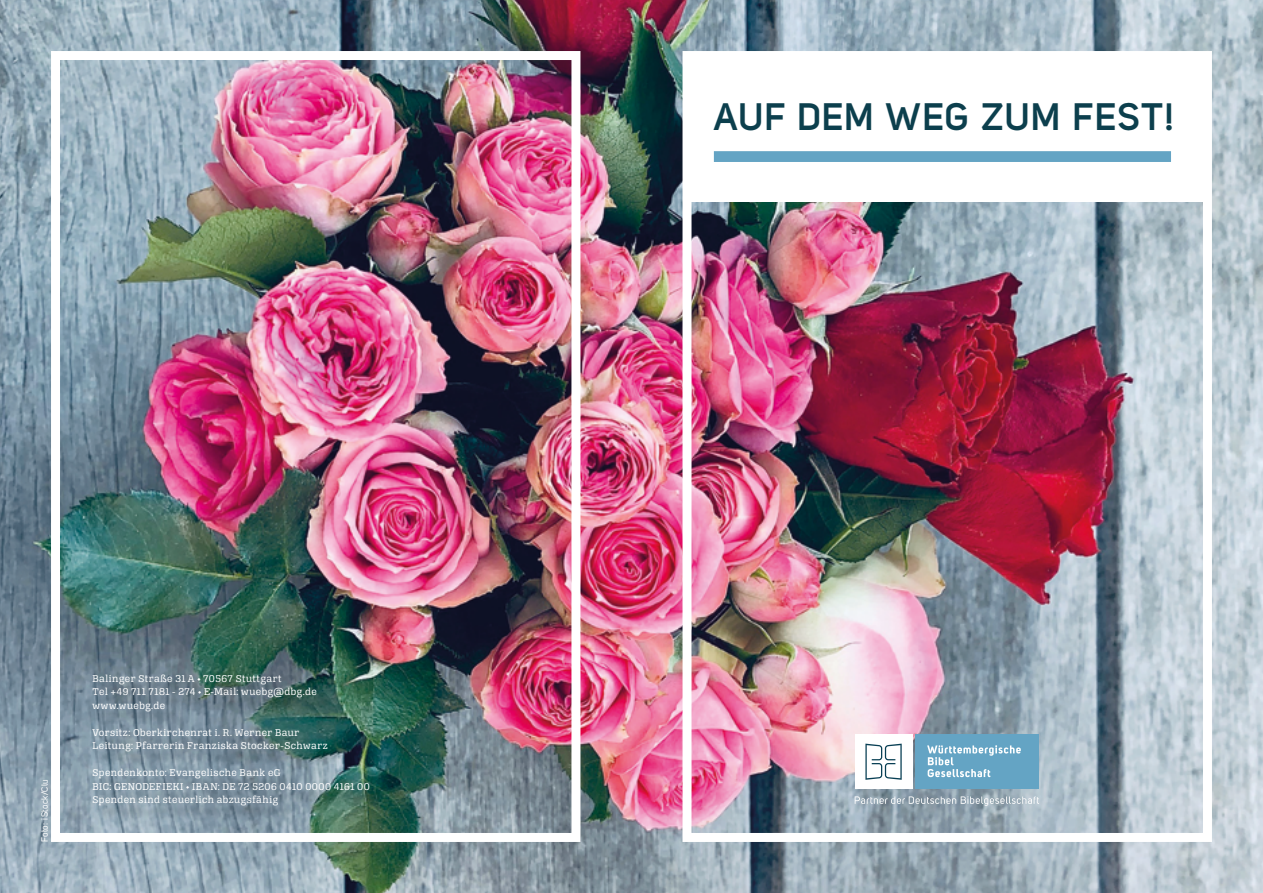
<style>
.page{position:relative;width:1263px;height:893px;background:#fff}
.page>*{position:absolute;margin:0;border:0;box-sizing:border-box;transform-origin:0 0}
.t1{font:700 37.8px "Uni Sans Semi";letter-spacing:.025em;color:#0c3f4d}
.t2{font:10.5px/13.5px "Alianza Slab 400";letter-spacing:.04em;color:#fff}
.t3{font:9px "Uni Sans Regular";letter-spacing:.03em;color:#fff}
</style>
<div class="page">
<img style="left:0;top:0;width:1263px;height:893px">
<div style="left:51px;top:51px;width:529px;height:791px;border:9px solid #fff"></div>
<div style="left:686px;top:56px;width:520px;height:145px;background:#fff"></div>
<div style="left:915px;top:735px;width:124px;height:54px;background:#64a4c4"></div>
<div style="left:854px;top:735px;width:58px;height:54px;background:#fff"></div>
<svg style="left:927px;top:745px;width:94px;height:32px"></svg>
<svg style="left:865px;top:744px;width:37px;height:36px"></svg>
<svg style="left:855px;top:796px;width:184px;height:10px;background:#a7b4be"></svg>
<div style="left:714px;top:151px;width:457px;height:11px;background:#64a4c4"></div>
<div style="left:95px;top:677px;width:290px;height:145px;background:#000;opacity:.3"></div>
<p class="t3" style="left:39px;top:842px;width:65px;rotate:-90deg">Foto: iStock/Clu</p>
<p class="t2" style="left:92px;top:672px;width:226px">Balinger Straße 31 A • 70567 Stuttgart<br>Tel +49 711 7181 - 274 • E-Mail: wuebg@dbg.de www.wuebg.de</p>
<p class="t2" style="left:92px;top:726px;width:237px">Vorsitz: Oberkirchenrat i. R. Werner Baur<br>Leitung: Pfarrerin Franziska Stocker-Schwarz</p>
<p class="t2" style="left:92px;top:766px;width:279px">Spendenkonto: Evangelische Bank eG<br>BIC: GENODEFIEKI • IBAN: DE 72 5206 0410 0000 4161 00<br>Spenden sind steuerlich abzugsfähig</p>
<h1 class="t1" style="left:714px;top:94px;width:463px">AUF DEM WEG ZUM FEST!</h1>
</div>
